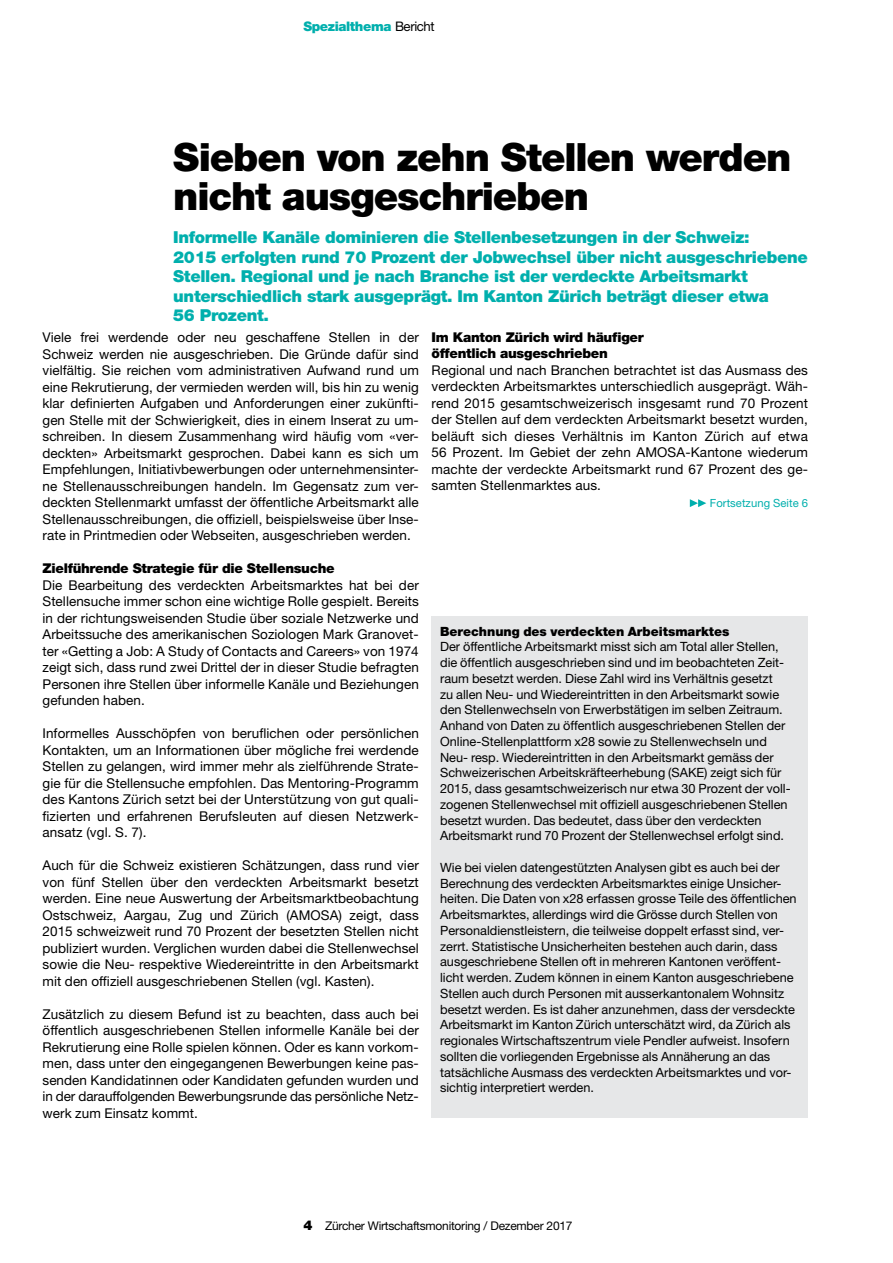
<style>
.page{position:relative;width:893px;height:1263px;background:#fff}
.page>*{position:absolute;margin:0;border:0;box-sizing:border-box;transform-origin:0 0}
.t1{font:900 39px/39px "Helvetica Neue LT Std";letter-spacing:-.03em;color:#000}
.t2{font:900 16.5px/19.5px "Helvetica Neue LT Std";letter-spacing:-.02em;color:#00afad}
.t3{font:13.5px/16.5px "Helvetica Neue LT Std";letter-spacing:.005em;color:#000;text-align:justify}
.t4{font:900 13.5px/16.5px "Helvetica Neue LT Std";letter-spacing:-.02em;color:#000}
.t5{font:900 13.2px "Helvetica Neue LT Std";letter-spacing:-.03em;color:#00afad}
.t6{font:12.75px/15.8px "Helvetica Neue LT Std";color:#000}
.t7{font:900 12.75px "Helvetica Neue LT Std";color:#000}
.t8{font:12px "Helvetica Neue LT Std";letter-spacing:-.02em;color:#000}
.t9{font:11.25px "Helvetica Neue LT Std";letter-spacing:.005em;color:#00afad}
.s1{font-weight:400;color:#000}
.s2{font-weight:900;font-size:13.5px}
</style>
<div class="page">
<svg style="left:690px;top:499px;width:16px;height:8px"></svg>
<div style="left:432px;top:616px;width:376px;height:502px;background:#e6e7e8"></div>
<p class="t5" style="left:303px;top:18px;width:133px">Spezialthema <span class="s1">Bericht</span></p>
<h1 class="t1" style="left:173px;top:138px;width:620px">Sieben von zehn Stellen werden nicht ausgeschrieben</h1>
<p class="t2" style="left:173px;top:227px;width:636px">Informelle Kanäle dominieren die Stellenbesetzungen in der Schweiz:<br>2015 erfolgten rund 70 Prozent der Jobwechsel über nicht ausgeschriebene Stellen. Regional und je nach Branche ist der verdeckte Arbeitsmarkt unterschiedlich stark ausgeprägt. Im Kanton Zürich beträgt dieser etwa<br>56 Prozent.</p>
<p class="t3" style="left:43px;top:329px;width:378px">Viele frei werdende oder neu geschaffene Stellen in der Schweiz werden nie ausgeschrieben. Die Gründe dafür sind vielfältig. Sie reichen vom administrativen Aufwand rund um eine Rekrutierung, der vermieden werden will, bis hin zu wenig klar definierten Aufgaben und Anforderungen einer zukünfti&shy;gen Stelle mit der Schwierigkeit, dies in einem Inserat zu um&shy;schreiben. In diesem Zusammenhang wird häufig vom «ver&shy;deckten» Arbeitsmarkt gesprochen. Dabei kann es sich um Empfehlungen, Initiativbewerbungen oder unternehmensinter&shy;ne Stellenausschreibungen handeln. Im Gegensatz zum ver&shy;deckten Stellenmarkt umfasst der öffentliche Arbeitsmarkt alle Stellenausschreibungen, die offiziell, beispielsweise über Inse&shy;rate in Printmedien oder Webseiten, ausgeschrieben werden.</p>
<p class="t4" style="left:43px;top:560px;width:294px">Zielführende Strategie für die Stellensuche</p>
<p class="t3" style="left:43px;top:576px;width:378px">Die Bearbeitung des verdeckten Arbeitsmarktes hat bei der Stellensuche immer schon eine wichtige Rolle gespielt. Bereits in der richtungsweisenden Studie über soziale Netzwerke und Arbeitssuche des amerikanischen Soziologen Mark Granovet&shy;ter «Getting a Job: A Study of Contacts and Careers» von 1974 zeigt sich, dass rund zwei Drittel der in dieser Studie befragten Personen ihre Stellen über informelle Kanäle und Beziehungen gefunden haben.</p>
<p class="t3" style="left:43px;top:725px;width:378px">Informelles Ausschöpfen von beruflichen oder persönlichen Kontakten, um an Informationen über mögliche frei werdende Stellen zu gelangen, wird immer mehr als zielführende Strate&shy;gie für die Stellensuche empfohlen. Das Mentoring-Programm des Kantons Zürich setzt bei der Unterstützung von gut quali&shy;fizierten und erfahrenen Berufsleuten auf diesen Netzwerk&shy;ansatz (vgl. S. 7).</p>
<p class="t3" style="left:43px;top:857px;width:378px">Auch für die Schweiz existieren Schätzungen, dass rund vier von fünf Stellen über den verdeckten Arbeitsmarkt besetzt werden. Eine neue Auswertung der Arbeitsmarktbeobachtung Ostschweiz, Aargau, Zug und Zürich (AMOSA) zeigt, dass 2015 schweizweit rund 70 Prozent der besetzten Stellen nicht publiziert wurden. Verglichen wurden dabei die Stellenwechsel sowie die Neu- respektive Wiedereintritte in den Arbeitsmarkt mit den offiziell ausgeschriebenen Stellen (vgl. Kasten).</p>
<p class="t3" style="left:43px;top:1005px;width:378px">Zusätzlich zu diesem Befund ist zu beachten, dass auch bei öffentlich ausgeschriebenen Stellen informelle Kanäle bei der Rekrutierung eine Rolle spielen können. Oder es kann vorkom&shy;men, dass unter den eingegangenen Bewerbungen keine pas&shy;senden Kandidatinnen oder Kandidaten gefunden wurden und in der darauffolgenden Bewerbungsrunde das persönliche Netz&shy;werk zum Einsatz kommt.</p>
<p class="t4" style="left:432px;top:329px;width:214px">Im Kanton Zürich wird häufiger öffentlich ausgeschrieben</p>
<p class="t3" style="left:432px;top:362px;width:378px">Regional und nach Branchen betrachtet ist das Ausmass des verdeckten Arbeitsmarktes unterschiedlich ausgeprägt. Wäh&shy;rend 2015 gesamtschweizerisch insgesamt rund 70 Prozent der Stellen auf dem verdeckten Arbeitsmarkt besetzt wurden, beläuft sich dieses Verhältnis im Kanton Zürich auf etwa 56 Prozent. Im Gebiet der zehn AMOSA-Kantone wiederum machte der verdeckte Arbeitsmarkt rund 67 Prozent des ge&shy;samten Stellenmarktes aus.</p>
<p class="t9" style="left:710px;top:496px;width:100px">Fortsetzung Seite 6</p>
<p class="t7" style="left:440px;top:623px;width:291px">Berechnung des verdeckten Arbeitsmarktes</p>
<p class="t6" style="left:440px;top:639px;width:352px">Der öffentliche Arbeitsmarkt misst sich am Total aller Stellen, die öffentlich ausgeschrieben sind und im beobachteten Zeit&shy;raum besetzt werden. Diese Zahl wird ins Verhältnis gesetzt<br>zu allen Neu- und Wiedereintritten in den Arbeitsmarkt sowie den Stellenwechseln von Erwerbstätigen im selben Zeitraum.<br>Anhand von Daten zu öffentlich ausgeschriebenen Stellen der Online-Stellenplattform x28 sowie zu Stellenwechseln und Neu- resp. Wiedereintritten in den Arbeitsmarkt gemäss der Schweizerischen Arbeitskräfteerhebung (SAKE) zeigt sich für 2015, dass gesamtschweizerisch nur etwa 30 Prozent der voll&shy;zogenen Stellenwechsel mit offiziell ausgeschriebenen Stellen besetzt wurden. Das bedeutet, dass über den verdeckten Arbeitsmarkt rund 70 Prozent der Stellenwechsel erfolgt sind.</p>
<p class="t6" style="left:440px;top:859px;width:358px">Wie bei vielen datengestützten Analysen gibt es auch bei der Berechnung des verdeckten Arbeitsmarktes einige Unsicher&shy;heiten. Die Daten von x28 erfassen grosse Teile des öffentlichen Arbeitsmarktes, allerdings wird die Grösse durch Stellen von Personaldienstleistern, die teilweise doppelt erfasst sind, ver&shy;zerrt. Statistische Unsicherheiten bestehen auch darin, dass ausgeschriebene Stellen oft in mehreren Kantonen veröffent-- licht werden. Zudem können in einem Kanton ausgeschriebene Stellen auch durch Personen mit ausserkantonalem Wohnsitz besetzt werden. Es ist daher anzunehmen, dass der versdeckte Arbeitsmarkt im Kanton Zürich unterschätzt wird, da Zürich als regionales Wirtschaftszentrum viele Pendler aufweist. Insofern sollten die vorliegenden Ergebnisse als Annäherung an das tatsächliche Ausmass des verdeckten Arbeitsmarktes und vor&shy;sichtig interpretiert werden.</p>
<p class="t8" style="left:303px;top:1219px;width:271px"><span class="s2">4</span> Zürcher Wirtschaftsmonitoring / Dezember 2017</p>
</div>
